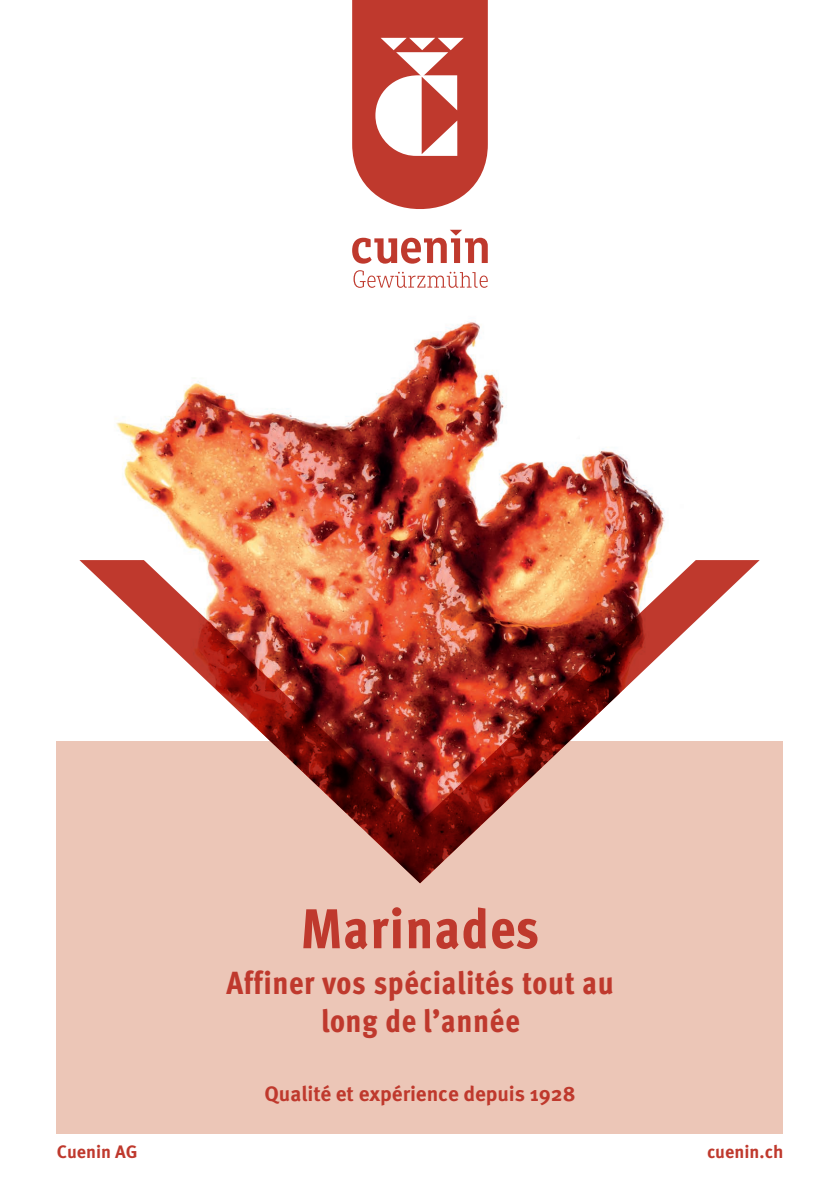
<style>
.page{position:relative;width:840px;height:1191px;background:#fff}
.page>*{position:absolute;margin:0;border:0;box-sizing:border-box;transform-origin:0 0}
.t1{font:800 condensed 56px "FF Meta Pro";letter-spacing:.02em;color:#bf392d}
.t2{font:800 condensed 32px/38px "FF Meta Pro";letter-spacing:.02em;color:#bf392d;text-align:center}
.t3{font:700 21px "FF Meta Pro";color:#bf392d}
.t4{font:700 18px "FF Meta Pro";color:#bf392d}
</style>
<div class="page">
<div style="left:57px;top:741px;width:725px;height:393px;background:#ecc6b7"></div>
<svg style="left:355px;top:270px;width:100px;height:2px"></svg>
<svg style="left:352px;top:0;width:135px;height:264px"></svg>
<img style="left:79px;top:272px;width:681px;height:611px">
<h1 class="t1" style="left:300px;top:885px;width:240px">Marinades</h1>
<p class="t2" style="left:226px;top:962px;width:388px">Affiner vos spécialités tout au long de l’année</p>
<p class="t3" style="left:264px;top:1077px;width:312px">Qualité et expérience depuis 1928</p>
<p class="t4" style="left:57px;top:1137px;width:82px">Cuenin AG</p>
<p class="t4" style="left:706px;top:1137px;width:78px">cuenin.ch</p>
</div>
